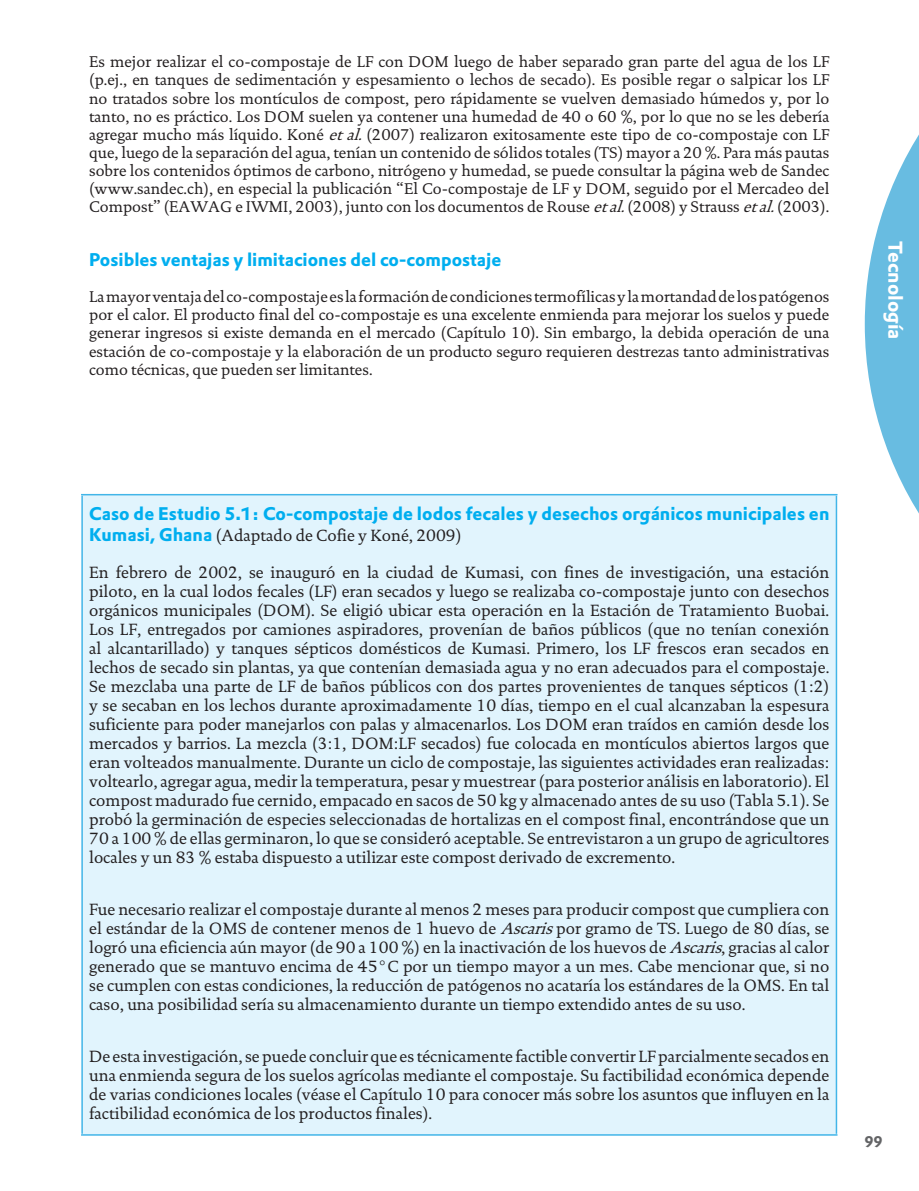
<style>
.page{position:relative;width:919px;height:1191px;background:#fff}
.page>*{position:absolute;margin:0;border:0;box-sizing:border-box;transform-origin:0 0}
.t1{font:19.5px "DTL Prokyon T Bold";color:#fff}
.t2{font:18px "DTL Prokyon T Bold";color:#00aeef}
.t3{font:16.5px/18.9px "DTL Documenta T";color:#231f20;text-align:justify}
.t4{font:15.75px/18.1px "DTL Documenta T";color:#231f20;text-align:justify}
.t5{font:15px "DTL Prokyon T Bold";color:#636466}
.s1{font-style:italic}
.s2{font-family:"DTL Prokyon T Bold";font-size:18px;color:#00aeef}
</style>
<div class="page">
<svg style="left:864px;top:136px;width:54px;height:376px"></svg>
<div style="left:82px;top:495px;width:754px;height:639px;background:#e1f4fd"></div>
<hr style="left:81px;top:494px;width:756px;height:1px;background:#42b5e8">
<hr style="left:81px;top:496px;width:2px;height:637px;background:#42b5e8">
<hr style="left:835px;top:496px;width:2px;height:637px;background:#42b5e8">
<hr style="left:81px;top:1134px;width:756px;height:1px;background:#42b5e8">
<p class="t4" style="left:89px;top:53px;width:741px">Es mejor realizar el co-compostaje de LF con DOM luego de haber separado gran parte del agua de los LF (p.ej., en tanques de sedimentación y espesamiento o lechos de secado). Es posible regar o salpicar los LF no tratados sobre los montículos de compost, pero rápidamente se vuelven demasiado húmedos y, por lo tanto, no es práctico. Los DOM suelen ya contener una humedad de 40 o 60 %, por lo que no se les debería agregar mucho más líquido. Koné <span class="s1">etal.</span>(2007) realizaron exitosamente este tipo de co-compostaje con LF que, luego de la separación del agua, tenían un contenido de sólidos totales (TS) mayor a 20 %. Para más pautas sobre los contenidos óptimos de carbono, nitrógeno y humedad, se puede consultar la página web de Sandec (www.sandec.ch), en especial la publicación “El Co-compostaje de LF y DOM, seguido por el Mercadeo del Compost” (EAWAG e IWMI, 2003), junto con los documentos de Rouse <span class="s1">etal.</span>(2008) y Strauss <span class="s1">etal.</span>(2003).</p>
<p class="t2" style="left:89px;top:248px;width:414px">Posibles ventajas y limitaciones del co-compostaje</p>
<p class="t4" style="left:89px;top:288px;width:741px">La mayor ventaja del co-compostaje es la formación de condiciones termofílicas y la mortandad de los patógenos por el calor. El producto final del co-compostaje es una excelente enmienda para mejorar los suelos y puede generar ingresos si existe demanda en el mercado (Capítulo 10). Sin embargo, la debida operación de una estación de co-compostaje y la elaboración de un producto seguro requieren destrezas tanto administrativas como técnicas, que pueden ser limitantes.</p>
<p class="t1" style="left:908px;top:241px;width:100px;rotate:90deg">Tecnología</p>
<p class="t2" style="left:89px;top:502px;width:741px">Caso de Estudio 5.1: Co-compostaje de lodos fecales y desechos orgánicos municipales en</p>
<p class="t3" style="left:89px;top:526px;width:374px"><span class="s2">Kumasi, Ghana</span> (Adaptado de Cofie y Koné, 2009)</p>
<p class="t3" style="left:89px;top:563px;width:741px">En febrero de 2002, se inauguró en la ciudad de Kumasi, con fines de investigación, una estación piloto, en la cual lodos fecales (LF) eran secados y luego se realizaba co-compostaje junto con desechos orgánicos municipales (DOM). Se eligió ubicar esta operación en la Estación de Tratamiento Buobai.<br>Los LF, entregados por camiones aspiradores, provenían de baños públicos (que no tenían conexión al alcantarillado) y tanques sépticos domésticos de Kumasi. Primero, los LF frescos eran secados en lechos de secado sin plantas, ya que contenían demasiada agua y no eran adecuados para el compostaje.<br>Se mezclaba una parte de LF de baños públicos con dos partes provenientes de tanques sépticos (1:2) y se secaban en los lechos durante aproximadamente 10 días, tiempo en el cual alcanzaban la espesura suficiente para poder manejarlos con palas y almacenarlos. Los DOM eran traídos en camión desde los mercados y barrios. La mezcla (3:1, DOM:LF secados) fue colocada en montículos abiertos largos que eran volteados manualmente. Durante un ciclo de compostaje, las siguientes actividades eran realizadas: voltearlo, agregar agua, medir la temperatura, pesar y muestrear (para posterior análisis en laboratorio). El compost madurado fue cernido, empacado en sacos de 50 kg y almacenado antes de su uso (Tabla 5.1). Se probó la germinación de especies seleccionadas de hortalizas en el compost final, encontrándose que un 70 a 100 % de ellas germinaron, lo que se consideró aceptable. Se entrevistaron a un grupo de agricultores locales y un 83 % estaba dispuesto a utilizar este compost derivado de excremento.</p>
<p class="t3" style="left:89px;top:899px;width:741px">Fue necesario realizar el compostaje durante al menos 2 meses para producir compost que cumpliera con el estándar de la OMS de contener menos de 1 huevo de <span class="s1">Ascaris</span>por gramo de TS. Luego de 80 días, se logró una eficiencia aún mayor (de 90 a 100 %) en la inactivación de los huevos de <span class="s1">Ascaris</span>, gracias al calor generado que se mantuvo encima de 45°C por un tiempo mayor a un mes. Cabe mencionar que, si no se cumplen con estas condiciones, la reducción de patógenos no acataría los estándares de la OMS. En tal caso, una posibilidad sería su almacenamiento durante un tiempo extendido antes de su uso.</p>
<p class="t3" style="left:89px;top:1046px;width:741px">De esta investigación, se puede concluir que es técnicamente factible convertir LF parcialmente secados en una enmienda segura de los suelos agrícolas mediante el compostaje. Su factibilidad económica depende de varias condiciones locales (véase el Capítulo 10 para conocer más sobre los asuntos que influyen en la factibilidad económica de los productos finales).</p>
<p class="t5" style="left:864px;top:1131px;width:20px">99</p>
</div>
